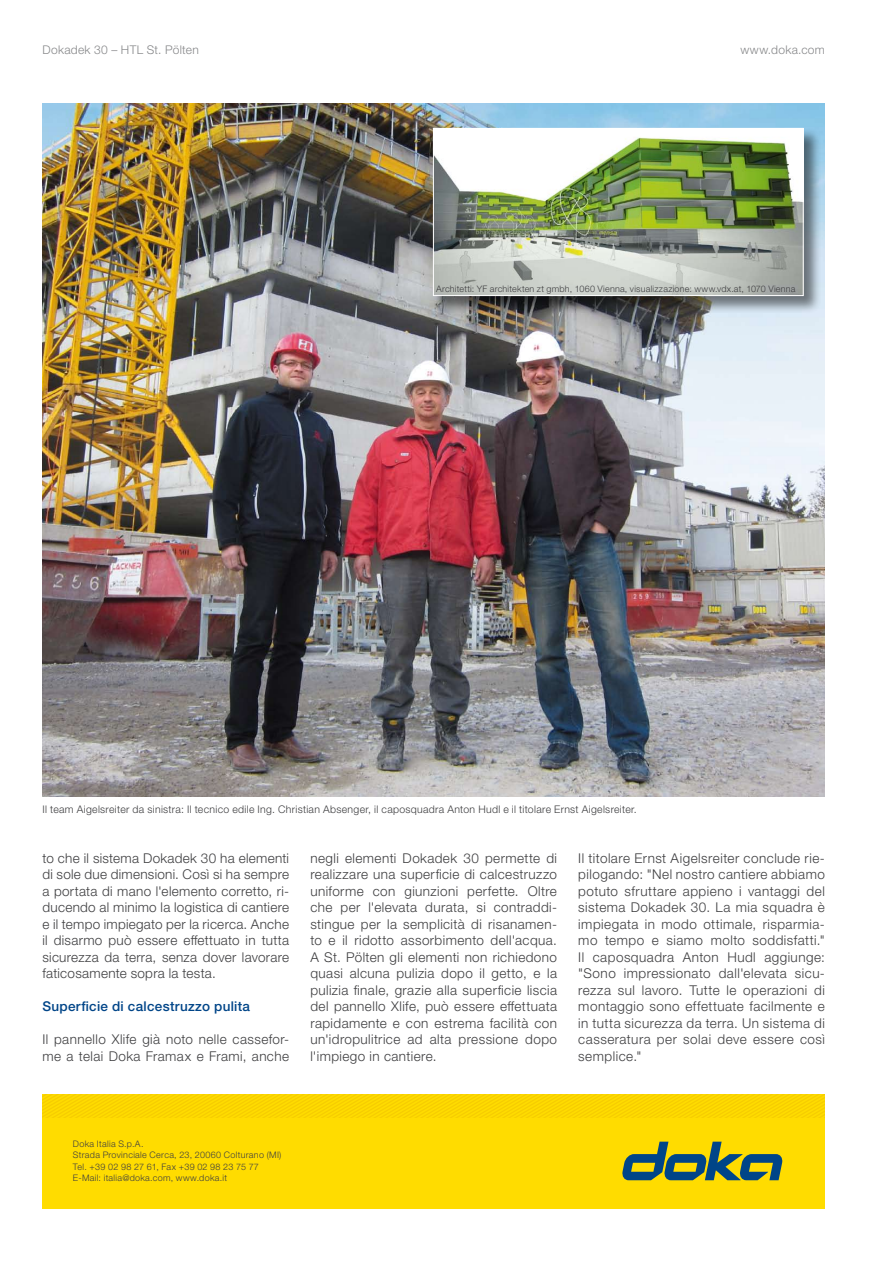
<style>
.page{position:relative;width:893px;height:1263px;background:#fff}
.page>*{position:absolute;margin:0;border:0;box-sizing:border-box;transform-origin:0 0}
.t1{font:300 13.5px/16.5px "Helvetica Neue LTW1 G";letter-spacing:.03em;color:#3e3e40;text-align:justify}
.t2{font:500 13.5px "Helvetica Neue LTW1 G";letter-spacing:.02em;color:#004588}
.t3{font:300 12px "Helvetica Neue LTW1 G";letter-spacing:.025em;color:#87888a}
.t4{font:300 10.5px "Helvetica Neue LTW1 G";letter-spacing:.03em;color:#3e3e40}
.t5{font:300 9px/11.2px "Helvetica Neue LTW1 G";letter-spacing:.03em;color:#3e3e40}
</style>
<div class="page">
<div style="left:43px;top:1110px;width:782px;height:99px;background:#ffdc00"></div>
<svg style="left:43px;top:1094px;width:782px;height:24px"></svg>
<svg style="left:622px;top:1142px;width:161px;height:38px"></svg>
<img style="left:43px;top:104px;width:782px;height:692px">
<div style="left:432px;top:127px;width:396px;height:193px;background:#000;opacity:.5"></div>
<img style="left:435px;top:130px;width:367px;height:164px">
<div style="left:433px;top:128px;width:371px;height:168px;border:1px solid #fff"></div>
<p class="t3" style="left:43px;top:42px;width:158px">Dokadek 30 – HTL St. Pölten</p>
<p class="t3" style="left:740px;top:42px;width:86px">www.doka.com</p>
<p class="t5" style="left:436px;top:284px;width:361px">Architetti: YF architekten zt gmbh, 1060 Vienna, visualizzazione: www.vdx.at, 1070 Vienna</p>
<p class="t4" style="left:43px;top:803px;width:596px">Il team Aigelsreiter da sinistra: Il tecnico edile Ing. Christian Absenger, il caposquadra Anton Hudl e il titolare Ernst Aigelsreiter.</p>
<p class="t1" style="left:43px;top:849px;width:248px">to che il sistema Dokadek 30 ha elementi di sole due dimensioni. Così si ha sempre a portata di mano l'elemento corretto, ri&shy;ducendo al minimo la logistica di cantiere e il tempo impiegato per la ricerca. Anche il disarmo può essere effettuato in tutta sicurezza da terra, senza dover lavorare faticosamente sopra la testa.</p>
<p class="t2" style="left:43px;top:998px;width:209px">Superficie di calcestruzzo pulita</p>
<p class="t1" style="left:43px;top:1031px;width:248px">Il pannello Xlife già noto nelle cassefor&shy;me a telai Doka Framax e Frami, anche</p>
<p class="t1" style="left:310px;top:849px;width:248px">negli elementi Dokadek 30 permette di realizzare una superficie di calcestruzzo uniforme con giunzioni perfette. Oltre che per l'elevata durata, si contraddi&shy;stingue per la semplicità di risanamen&shy;to e il ridotto assorbimento dell'acqua.<br>A St. Pölten gli elementi non richiedono quasi alcuna pulizia dopo il getto, e la pulizia finale, grazie alla superficie liscia del pannello Xlife, può essere effettuata rapidamente e con estrema facilità con un'idropulitrice ad alta pressione dopo l'impiego in cantiere.</p>
<p class="t1" style="left:578px;top:849px;width:248px">Il titolare Ernst Aigelsreiter conclude rie&shy;pilogando: "Nel nostro cantiere abbiamo potuto sfruttare appieno i vantaggi del sistema Dokadek 30. La mia squadra è impiegata in modo ottimale, risparmia&shy;mo tempo e siamo molto soddisfatti." Il caposquadra Anton Hudl aggiunge: "Sono impressionato dall'elevata sicu&shy;rezza sul lavoro. Tutte le operazioni di montaggio sono effettuate facilmente e in tutta sicurezza da terra. Un sistema di casseratura per solai deve essere così semplice."</p>
<p class="t5" style="left:73px;top:1138px;width:210px">Doka Italia S.p.A.<br>Strada Provinciale Cerca, 23, 20060 Colturano (MI)<br>Tel. +39 02 98 27 61, Fax +39 02 98 23 75 77<br>E-Mail: italia@doka.com, www.doka.it</p>
</div>
